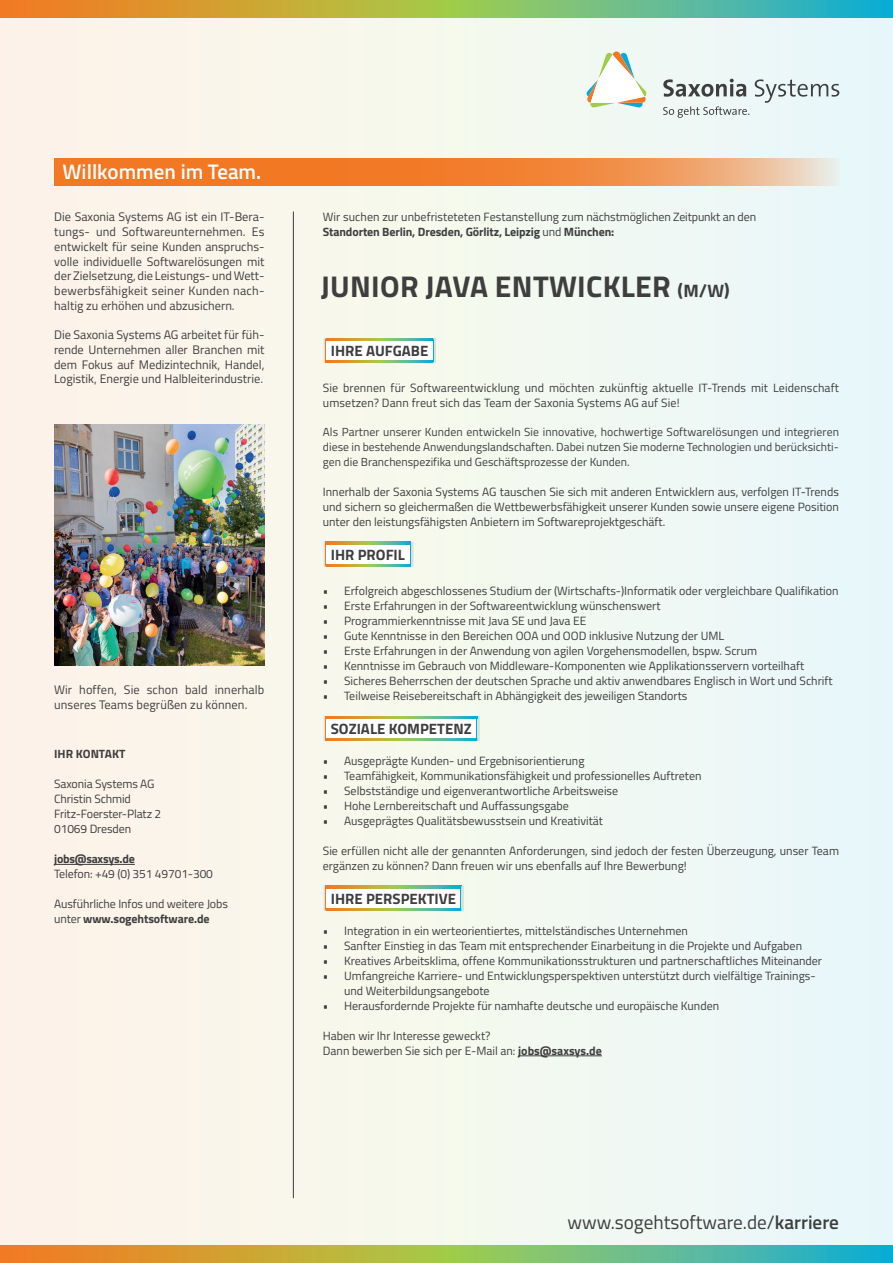
<style>
.page{position:relative;width:893px;height:1263px;background:#fff}
.page>*{position:absolute;margin:0;border:0;box-sizing:border-box;transform-origin:0 0}
.t1{font:700 30px "Titillium";letter-spacing:.01em;color:#3e3e3f}
.t2{font:600 21px "Titillium";color:#fff}
.t3{font:19.2px "Titillium";color:#3e3e3f}
.t4{font:700 15px "Titillium";color:#3e3e3f}
.t5{font:12.3px/14.9px "Titillium";color:#3e3e3f;text-align:justify}
.t6{font:12px/15px "Titillium";color:#3e3e3f}
.t7{font:700 12px "Titillium";letter-spacing:-.02em;color:#3e3e3f}
.t8{font:700 12px "Titillium";color:#3e3e3f}
.t9{font:11.7px/14.9px "Titillium";color:#3e3e3f;text-align:justify}
.s1{font-weight:700}
.s2{font-size:18px}
.s3{font-weight:600}
</style>
<div class="page">
<svg style="left:0;top:1245px;width:893px;height:18px;background:#96ae63"></svg>
<svg style="left:0;top:0;width:893px;height:17px;background:#96ae63"></svg>
<div style="left:0;top:17px;width:893px;height:1228px;background:linear-gradient(to right,#fff3e5,#e9f9f9)"></div>
<hr style="left:293px;top:211px;width:1px;height:987px;background:#3e3e3f">
<svg style="left:586px;top:51px;width:60px;height:57px"></svg>
<svg style="left:663px;top:79px;width:83px;height:18px"></svg>
<svg style="left:755px;top:79px;width:84px;height:24px;background:#c8d2d3"></svg>
<svg style="left:663px;top:106px;width:86px;height:12px"></svg>
<img style="left:54px;top:424px;width:210px;height:242px">
<hr style="left:54px;top:864px;width:81px;height:1px;background:#3e3e3f">
<svg style="left:54px;top:158px;width:785px;height:27px;background:#f08b44"></svg>
<hr style="left:518px;top:1055px;width:84px;height:1px;background:#3e3e3f">
<div style="left:326px;top:340px;width:107px;height:21px;background:#fff"></div>
<svg style="left:326px;top:338px;width:107px;height:3px"></svg>
<svg style="left:326px;top:361px;width:107px;height:2px"></svg>
<hr style="left:323px;top:338px;width:3px;height:25px;background:#cbe0d6">
<hr style="left:433px;top:338px;width:3px;height:25px;background:#cbe0d6">
<svg style="left:433px;top:339px;width:1px;height:23px"></svg>
<div style="left:326px;top:544px;width:84px;height:21px;background:#fff"></div>
<svg style="left:326px;top:542px;width:85px;height:2px"></svg>
<svg style="left:327px;top:564px;width:83px;height:2px"></svg>
<hr style="left:323px;top:542px;width:3px;height:24px;background:#cbe0d6">
<hr style="left:411px;top:542px;width:2px;height:24px;background:#cbe0d6">
<svg style="left:410px;top:543px;width:1px;height:23px"></svg>
<div style="left:326px;top:718px;width:151px;height:21px;background:#fff"></div>
<svg style="left:326px;top:739px;width:151px;height:2px"></svg>
<hr style="left:323px;top:716px;width:3px;height:25px;background:#cbe0d6">
<hr style="left:477px;top:716px;width:3px;height:25px;background:#cbe0d6">
<svg style="left:326px;top:716px;width:151px;height:3px"></svg>
<div style="left:326px;top:888px;width:135px;height:21px;background:#fff"></div>
<svg style="left:327px;top:886px;width:134px;height:2px"></svg>
<svg style="left:327px;top:908px;width:134px;height:2px"></svg>
<hr style="left:323px;top:886px;width:3px;height:24px;background:#cbe0d6">
<hr style="left:461px;top:886px;width:3px;height:24px;background:#cbe0d6">
<h2 class="t2" style="left:63px;top:156px;width:200px">Willkommen im Team.</h2>
<p class="t5" style="left:54px;top:209px;width:212px">Die Saxonia Systems AG ist ein IT-Bera&shy;tungs- und Softwareunternehmen. Es entwickelt für seine Kunden anspruchs&shy;volle individuelle Softwarelösungen mit der Zielsetzung, die Leistungs- und Wett&shy;bewerbsfähigkeit seiner Kunden nach&shy;haltig zu erhöhen und abzusichern.</p>
<p class="t5" style="left:54px;top:326px;width:212px">Die Saxonia Systems AG arbeitet für füh&shy;rende Unternehmen aller Branchen mit dem Fokus auf Medizintechnik, Handel, Logistik, Energie und Halbleiterindustrie.</p>
<p class="t5" style="left:54px;top:682px;width:212px">Wir hoffen, Sie schon bald innerhalb unseres Teams begrüßen zu können.</p>
<p class="t8" style="left:54px;top:745px;width:73px">IHR KONTAKT</p>
<p class="t6" style="left:54px;top:776px;width:109px">Saxonia Systems AG<br>Christin Schmid<br>Fritz-Foerster-Platz 2<br>01069 Dresden</p>
<p class="t7" style="left:54px;top:850px;width:82px">jobs@saxsys.de</p>
<p class="t6" style="left:54px;top:866px;width:160px">Telefon: +49 (0) 351 49701-300</p>
<p class="t6" style="left:54px;top:896px;width:175px">Ausführliche Infos und weitere Jobs unter <span class="s1">www.sogehtsoftware.de</span></p>
<p class="t6" style="left:323px;top:209px;width:435px">Wir suchen zur unbefristeteten Festanstellung zum nächstmöglichen Zeitpunkt an den<br><span class="s1">Standorten Berlin, Dresden, Görlitz, Leipzig</span> und <span class="s1">München:</span></p>
<h1 class="t1" style="left:321px;top:264px;width:410px">JUNIOR JAVA ENTWICKLER <span class="s2">(M/W)</span></h1>
<p class="t4" style="left:331px;top:339px;width:99px">IHRE AUFGABE</p>
<p class="t6" style="left:323px;top:379px;width:518px">Sie brennen für Softwareentwicklung und möchten zukünftig aktuelle IT-Trends mit Leidenschaft umsetzen? Dann freut sich das Team der Saxonia Systems AG auf Sie!</p>
<p class="t9" style="left:323px;top:424px;width:518px">Als Partner unserer Kunden entwickeln Sie innovative, hochwertige Softwarelösungen und integrieren diese in bestehende Anwendungslandschaften. Dabei nutzen Sie moderne Technologien und berücksichti&shy;gen die Branchenspezifika und Geschäftsprozesse der Kunden.</p>
<p class="t6" style="left:323px;top:484px;width:518px;text-align:justify">Innerhalb der Saxonia Systems AG tauschen Sie sich mit anderen Entwicklern aus, verfolgen IT-Trends und sichern so gleichermaßen die Wettbewerbsfähigkeit unserer Kunden sowie unsere eigene Position unter den leistungsfähigsten Anbietern im Softwareprojektgeschäft.</p>
<p class="t4" style="left:331px;top:543px;width:76px">IHR PROFIL</p>
<p class="t6" style="left:323px;top:583px;width:517px">• Erfolgreich abgeschlossenes Studium der (Wirtschafts-)Informatik oder vergleichbare Qualifikation</p>
<p class="t6" style="left:323px;top:598px;width:339px">• Erste Erfahrungen in der Softwareentwicklung wünschenswert</p>
<p class="t6" style="left:323px;top:613px;width:265px">• Programmierkenntnisse mit Java SE und Java EE</p>
<p class="t6" style="left:323px;top:628px;width:403px">• Gute Kenntnisse in den Bereichen OOA und OOD inklusive Nutzung der UML</p>
<p class="t6" style="left:323px;top:643px;width:436px">• Erste Erfahrungen in der Anwendung von agilen Vorgehensmodellen, bspw. Scrum</p>
<p class="t6" style="left:323px;top:658px;width:483px">• Kenntnisse im Gebrauch von Middleware-Komponenten wie Applikationsservern vorteilhaft</p>
<p class="t6" style="left:323px;top:673px;width:511px">• Sicheres Beherrschen der deutschen Sprache und aktiv anwendbares Englisch in Wort und Schrift</p>
<p class="t6" style="left:323px;top:688px;width:366px">• Teilweise Reisebereitschaft in Abhängigkeit des jeweiligen Standorts</p>
<p class="t4" style="left:331px;top:717px;width:142px">SOZIALE KOMPETENZ</p>
<p class="t6" style="left:323px;top:753px;width:263px">• Ausgeprägte Kunden- und Ergebnisorientierung</p>
<p class="t6" style="left:323px;top:768px;width:380px">• Teamfähigkeit, Kommunikationsfähigkeit und professionelles Auftreten</p>
<p class="t6" style="left:323px;top:783px;width:297px">• Selbstständige und eigenverantwortliche Arbeitsweise</p>
<p class="t6" style="left:323px;top:798px;width:248px">• Hohe Lernbereitschaft und Auffassungsgabe</p>
<p class="t6" style="left:323px;top:813px;width:282px">• Ausgeprägtes Qualitätsbewusstsein und Kreativität</p>
<p class="t6" style="left:323px;top:843px;width:518px">Sie erfüllen nicht alle der genannten Anforderungen, sind jedoch der festen Überzeugung, unser Team ergänzen zu können? Dann freuen wir uns ebenfalls auf Ihre Bewerbung!</p>
<p class="t4" style="left:331px;top:887px;width:127px">IHRE PERSPEKTIVE</p>
<p class="t6" style="left:323px;top:922px;width:367px">• Integration in ein werteorientiertes, mittelständisches Unternehmen</p>
<p class="t6" style="left:323px;top:937px;width:481px">• Sanfter Einstieg in das Team mit entsprechender Einarbeitung in die Projekte und Aufgaben</p>
<p class="t6" style="left:323px;top:952px;width:501px">• Kreatives Arbeitsklima, offene Kommunikationsstrukturen und partnerschaftliches Miteinander</p>
<p class="t6" style="left:344px;top:967px;width:473px;text-indent:-21px">• Umfangreiche Karriere- und Entwicklungsperspektiven unterstützt durch vielfältige Trainings&shy;und Weiterbildungsangebote</p>
<p class="t6" style="left:323px;top:997px;width:398px">• Herausfordernde Projekte für namhafte deutsche und europäische Kunden</p>
<p class="t6" style="left:323px;top:1027px;width:281px">Haben wir Ihr Interesse geweckt?<br>Dann bewerben Sie sich per E-Mail an: <span class="s1">jobs@saxsys.de</span></p>
<h3 class="t3" style="left:567px;top:1208px;width:273px">www.sogehtsoftware.de/<span class="s3">karriere</span></h3>
</div>
